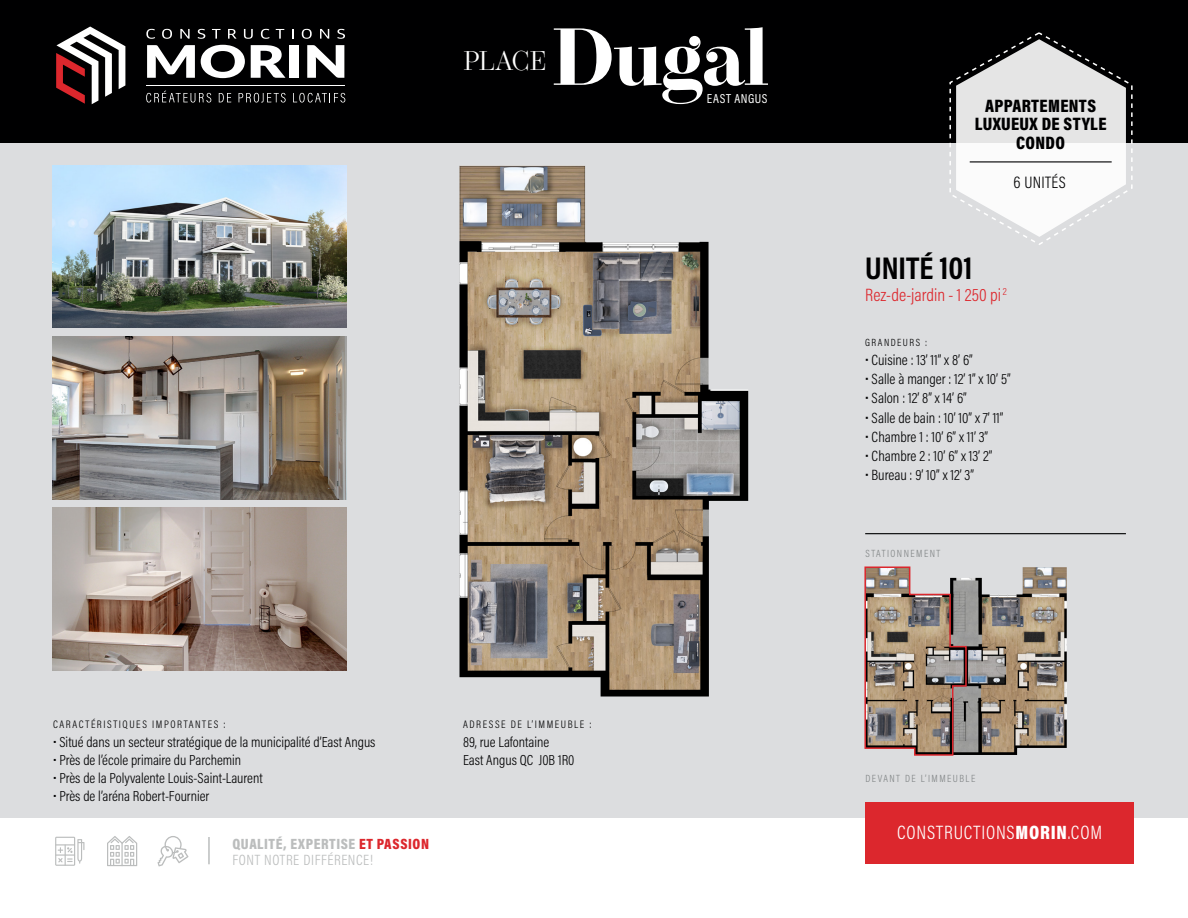
<style>
.page{position:relative;width:1188px;height:918px;background:#fff}
.page>*{position:absolute;margin:0;border:0;box-sizing:border-box;transform-origin:0 0}
.t1{font:700 80.55px "Operetta 12";letter-spacing:-.02em;color:#fff}
.t2{font:700 31.65px "Acumin Pro Cond";color:#000001}
.t3{font:300 27px "Operetta 12";letter-spacing:-.035em;color:#fff}
.t4{font:300 19.5px "Acumin Pro Cond";letter-spacing:.04em;color:#fff}
.t5{font:900 18.15px/18.5px "Acumin Pro Cond";letter-spacing:.02em;color:#000001;text-align:center}
.t6{font:300 18px "Acumin Pro Cond";color:#dc272d}
.t7{font:300 16.65px "Acumin Pro Cond";letter-spacing:.02em;color:#000001}
.t8{font:300 15px "Acumin Pro Cond";color:#000001}
.t9{font:300 15px/15.9px "Acumin Pro Cond";letter-spacing:.04em;color:#bbbdbd}
.t10{font:300 14.7px/18.1px "Acumin Pro Cond";color:#000001}
.t11{font:13.05px "Acumin Pro Cond";letter-spacing:.04em;color:#fff}
.t12{font:300 10.95px "Acumin Pro Cond";letter-spacing:.14em;color:#000001}
.t13{font:300 10.5px "Acumin Pro Cond";letter-spacing:.14em;color:#818586}
.t14{font:300 10.5px "Acumin Pro Cond";letter-spacing:.14em;color:#000001}
.s1{font-weight:900}
.s2{font-weight:900;color:#dc272d}
</style>
<div class="page">
<div style="left:0;top:0;width:1188px;height:817px;background:#dcdddf"></div>
<div style="left:865px;top:803px;width:269px;height:61px;background:#dc272d"></div>
<svg style="left:55px;top:837px;width:29px;height:29px"></svg>
<svg style="left:107px;top:836px;width:30px;height:30px"></svg>
<svg style="left:157px;top:836px;width:32px;height:30px"></svg>
<hr style="left:208px;top:837px;width:2px;height:27px;background:#bbbdbd">
<div style="left:0;top:0;width:1188px;height:143px;background:#000001"></div>
<svg style="left:56px;top:27px;width:69px;height:77px"></svg>
<svg style="left:147px;top:45px;width:48px;height:33px"></svg>
<svg style="left:201px;top:45px;width:44px;height:33px"></svg>
<svg style="left:251px;top:45px;width:35px;height:33px"></svg>
<div style="left:289px;top:45px;width:10px;height:33px;background:#fff"></div>
<svg style="left:307px;top:45px;width:37px;height:33px"></svg>
<svg style="left:146px;top:29px;width:9px;height:10px"></svg>
<svg style="left:162px;top:29px;width:10px;height:10px"></svg>
<svg style="left:180px;top:29px;width:10px;height:10px"></svg>
<svg style="left:198px;top:29px;width:7px;height:10px"></svg>
<svg style="left:212px;top:29px;width:9px;height:10px"></svg>
<svg style="left:228px;top:29px;width:8px;height:10px"></svg>
<svg style="left:244px;top:29px;width:9px;height:10px"></svg>
<svg style="left:261px;top:29px;width:9px;height:10px"></svg>
<svg style="left:276px;top:29px;width:8px;height:10px"></svg>
<svg style="left:302px;top:29px;width:10px;height:10px"></svg>
<svg style="left:320px;top:29px;width:9px;height:10px"></svg>
<svg style="left:337px;top:29px;width:8px;height:10px"></svg>
<hr style="left:146px;top:85px;width:199px;height:1px;background:#fff">
<svg style="left:146px;top:91px;width:65px;height:12px"></svg>
<svg style="left:219px;top:93px;width:12px;height:9px"></svg>
<svg style="left:239px;top:93px;width:47px;height:10px"></svg>
<svg style="left:293px;top:93px;width:52px;height:10px"></svg>
<svg style="left:949px;top:32px;width:184px;height:213px"></svg>
<hr style="left:970px;top:161px;width:142px;height:1px;background:#000001">
<hr style="left:865px;top:533px;width:261px;height:1px;background:#000001">
<img style="left:53px;top:165px;width:294px;height:163px">
<img style="left:53px;top:336px;width:294px;height:163px">
<img style="left:53px;top:508px;width:294px;height:162px">
<img style="left:967px;top:567px;width:100px;height:188px">
<svg style="left:864px;top:566px;width:103px;height:190px;background:#9d8b7f"></svg>
<img style="left:459px;top:165px;width:289px;height:532px">
<h3 class="t3" style="left:463px;top:45px;width:85px">PLACE</h3>
<h1 class="t1" style="left:552px;top:10px;width:218px">Dugal</h1>
<p class="t11" style="left:707px;top:90px;width:62px">EAST ANGUS</p>
<p class="t12" style="left:53px;top:718px;width:174px">CARACTÉRISTIQUES IMPORTANTES :</p>
<p class="t10" style="left:53px;top:732px;width:324px">• Situé dans un secteur stratégique de la municipalité d’East Angus</p>
<p class="t10" style="left:53px;top:750px;width:190px">• Près de l’école primaire du Parchemin</p>
<p class="t10" style="left:53px;top:768px;width:211px">• Près de la Polyvalente Louis-Saint-Laurent</p>
<p class="t10" style="left:53px;top:786px;width:158px">• Près de l’aréna Robert-Fournier</p>
<p class="t9" style="left:232px;top:836px;width:198px"><span class="s1">QUALITÉ, EXPERTISE</span> <span class="s2">ET PASSION<br></span>FONT NOTRE DIFFÉRENCE!</p>
<p class="t12" style="left:463px;top:718px;width:130px">ADRESSE DE L’IMMEUBLE :</p>
<p class="t10" style="left:463px;top:732px;width:113px">89, rue Lafontaine<br>East Angus QC J0B 1R0</p>
<p class="t5" style="left:975px;top:96px;width:133px">APPARTEMENTS<br>LUXUEUX DE STYLE<br>CONDO</p>
<p class="t7" style="left:1013px;top:172px;width:54px">6 UNITÉS</p>
<h2 class="t2" style="left:865px;top:247px;width:109px">UNITÉ 101</h2>
<p class="t6" style="left:865px;top:284px;width:143px">Rez-de-jardin - 1 250 pi <sup>2</sup></p>
<p class="t14" style="left:865px;top:336px;width:63px">GRANDEURS :</p>
<p class="t8" style="left:865px;top:350px;width:109px">• Cuisine : 13’ 11” x 8’ 6”</p>
<p class="t8" style="left:865px;top:370px;width:147px">• Salle à manger : 12’ 1” x 10’ 5”</p>
<p class="t8" style="left:865px;top:389px;width:103px">• Salon : 12’ 8” x 14’ 6”</p>
<p class="t8" style="left:865px;top:408px;width:140px">• Salle de bain : 10’ 10” x 7’ 11”</p>
<p class="t8" style="left:865px;top:427px;width:124px">• Chambre 1 : 10’ 6” x 11’ 3”</p>
<p class="t8" style="left:865px;top:446px;width:129px">• Chambre 2 : 10’ 6” x 13’ 2”</p>
<p class="t8" style="left:865px;top:466px;width:110px">• Bureau : 9’ 10” x 12’ 3”</p>
<p class="t13" style="left:866px;top:547px;width:76px">STATIONNEMENT</p>
<p class="t13" style="left:866px;top:771px;width:111px">DEVANT DE L’IMMEUBLE</p>
<h3 class="t4" style="left:897px;top:820px;width:206px">CONSTRUCTIONS<span class="s1">MORIN</span>.COM</h3>
</div>
